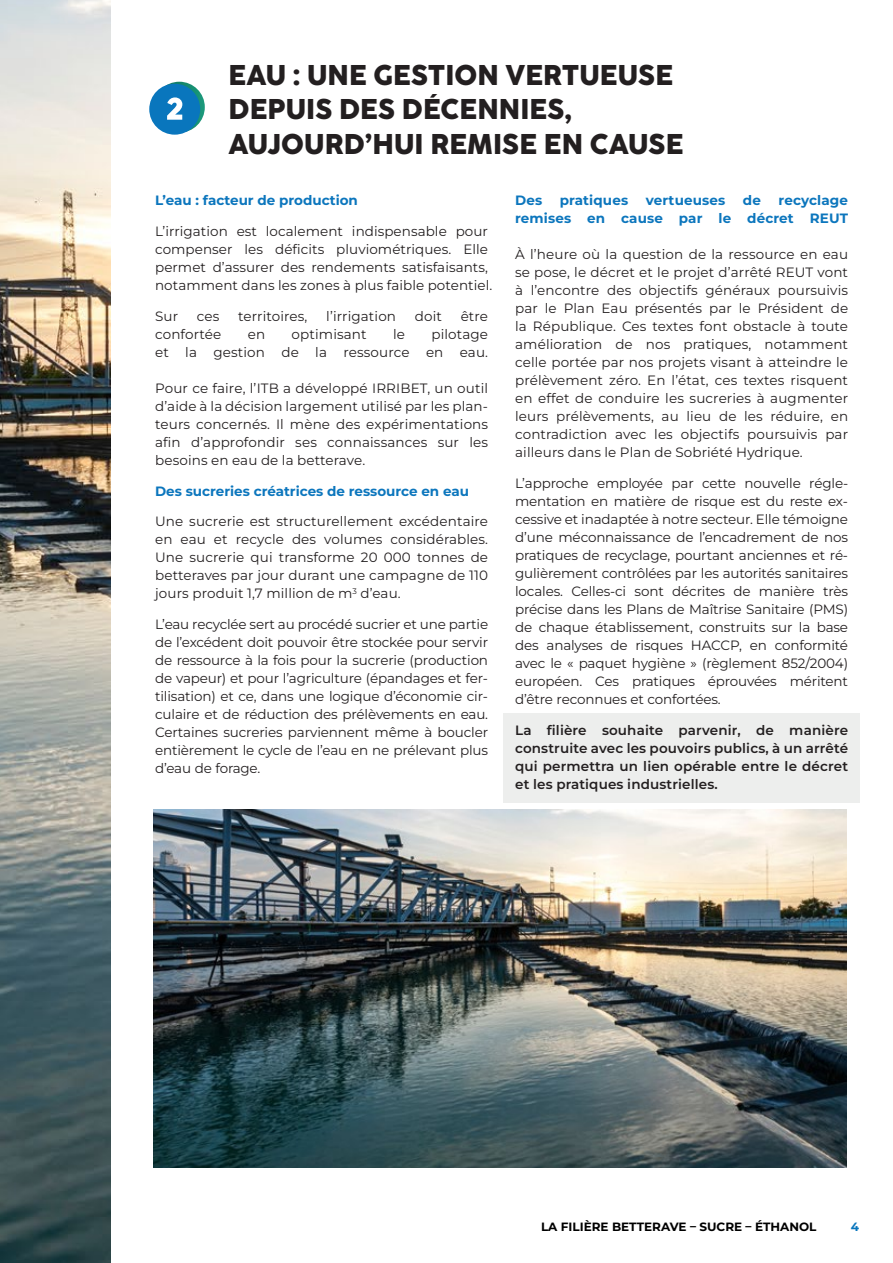
<style>
.page{position:relative;width:893px;height:1263px;background:#fff}
.page>*{position:absolute;margin:0;border:0;box-sizing:border-box;transform-origin:0 0}
.t1{font:800 28.5px/34.2px "Coco Sharp";color:#231f20}
.t2{font:13.5px/18px "Montserrat";letter-spacing:.005em;color:#231f20;text-align:justify}
.t3{font:600 13.5px/18px "Montserrat";letter-spacing:.01em;color:#231f20;text-align:justify}
.t4{font:700 13.5px/18px "Montserrat";color:#0c76bd;text-align:right}
.t5{font:700 12px "Montserrat";color:#000}
.t6{font:700 12px "Montserrat";color:#0976bd}
</style>
<div class="page">
<div style="left:503px;top:713px;width:356px;height:90px;background:#edeeed"></div>
<svg style="left:154px;top:82px;width:51px;height:51px"></svg>
<div style="left:149px;top:84px;width:51px;height:51px;background:#0976bd;border-radius:50%"></div>
<svg style="left:167px;top:97px;width:15px;height:23px"></svg>
<img style="left:154px;top:810px;width:693px;height:357px">
<img style="left:0;top:0;width:110px;height:1263px">
<h1 class="t1" style="left:229px;top:58px;width:456px">EAU : UNE GESTION VERTUEUSE<br>DEPUIS DES DÉCENNIES,<br>AUJOURD’HUI REMISE EN CAUSE</h1>
<p class="t4" style="left:155px;top:191px;width:204px">L’eau : facteur de production</p>
<p class="t2" style="left:155px;top:222px;width:339px;text-align:left">L’irrigation est localement indispensable pour compenser les déficits pluviométriques. Elle permet d’assurer des rendements satisfaisants, notamment dans les zones à plus faible potentiel.</p>
<p class="t2" style="left:155px;top:307px;width:25px">Sur</p>
<p class="t2" style="left:197px;top:307px;width:24px">ces</p>
<p class="t2" style="left:238px;top:307px;width:71px">territoires,</p>
<p class="t2" style="left:326px;top:307px;width:71px">l’irrigation</p>
<p class="t2" style="left:415px;top:307px;width:29px">doit</p>
<p class="t2" style="left:461px;top:307px;width:29px">être</p>
<p class="t2" style="left:155px;top:325px;width:68px">confortée</p>
<p class="t2" style="left:248px;top:325px;width:19px">en</p>
<p class="t2" style="left:292px;top:325px;width:77px">optimisant</p>
<p class="t2" style="left:393px;top:325px;width:13px">le</p>
<p class="t2" style="left:155px;top:325px;width:334px;text-align:right">pilotage<br>et la gestion de la ressource en eau.</p>
<p class="t2" style="left:155px;top:379px;width:334px">Pour ce faire, l’ITB a développé IRRIBET, un outil d’aide à la décision largement utilisé par les plan&shy;teurs concernés. Il mène des expérimentations afin d’approfondir ses connaissances sur les besoins en eau de la betterave.</p>
<p class="t4" style="left:155px;top:481px;width:315px">Des sucreries créatrices de ressource en eau</p>
<p class="t2" style="left:155px;top:512px;width:334px">Une sucrerie est structurellement excédentaire en eau et recycle des volumes considérables.<br>Une sucrerie qui transforme 20 000 tonnes de betteraves par jour durant une campagne de 110 jours produit 1,7 million de m<sup>3</sup> d’eau.</p>
<p class="t2" style="left:155px;top:615px;width:335px">L’eau recyclée sert au procédé sucrier et une partie de l’excédent doit pouvoir être stockée pour servir de ressource à la fois pour la sucrerie (production de vapeur) et pour l’agriculture (épandages et fer&shy;tilisation) et ce, dans une logique d’économie cir&shy;culaire et de réduction des prélèvements en eau.<br>Certaines sucreries parviennent même à boucler entièrement le cycle de l’eau en ne prélevant plus d’eau de forage.</p>
<p class="t4" style="left:515px;top:191px;width:29px">Des</p>
<p class="t4" style="left:560px;top:191px;width:70px">pratiques</p>
<p class="t4" style="left:646px;top:191px;width:81px">vertueuses</p>
<p class="t4" style="left:743px;top:191px;width:20px">de</p>
<p class="t4" style="left:515px;top:191px;width:334px">recyclage<br>remises en cause par le décret REUT</p>
<p class="t2" style="left:515px;top:245px;width:335px">À l’heure où la question de la ressource en eau se pose, le décret et le projet d’arrêté REUT vont à l’encontre des objectifs généraux poursuivis par le Plan Eau présentés par le Président de la République. Ces textes font obstacle à toute amélioration de nos pratiques, notamment celle portée par nos projets visant à atteindre le prélèvement zéro. En l’état, ces textes risquent en effet de conduire les sucreries à augmenter leurs prélèvements, au lieu de les réduire, en contradiction avec les objectifs poursuivis par ailleurs dans le Plan de Sobriété Hydrique.</p>
<p class="t2" style="left:515px;top:474px;width:335px">L’approche employée par cette nouvelle régle&shy;mentation en matière de risque est du reste ex&shy;cessive et inadaptée à notre secteur. Elle témoigne d’une méconnaissance de l’encadrement de nos pratiques de recyclage, pourtant anciennes et ré&shy;gulièrement contrôlées par les autorités sanitaires locales. Celles-ci sont décrites de manière très précise dans les Plans de Maîtrise Sanitaire (PMS) de chaque établissement, construits sur la base des analyses de risques HACCP, en conformité avec le « paquet hygiène » (règlement 852/2004) européen. Ces pratiques éprouvées méritent d’être reconnues et confortées.</p>
<p class="t3" style="left:515px;top:720px;width:334px">La filière souhaite parvenir, de manière construite avec les pouvoirs publics, à un arrêté qui permettra un lien opérable entre le décret et les pratiques industrielles.</p>
<p class="t5" style="left:541px;top:1218px;width:277px">LA FILIÈRE BETTERAVE – SUCRE – ÉTHANOL</p>
<p class="t6" style="left:851px;top:1218px;width:10px">4</p>
</div>
